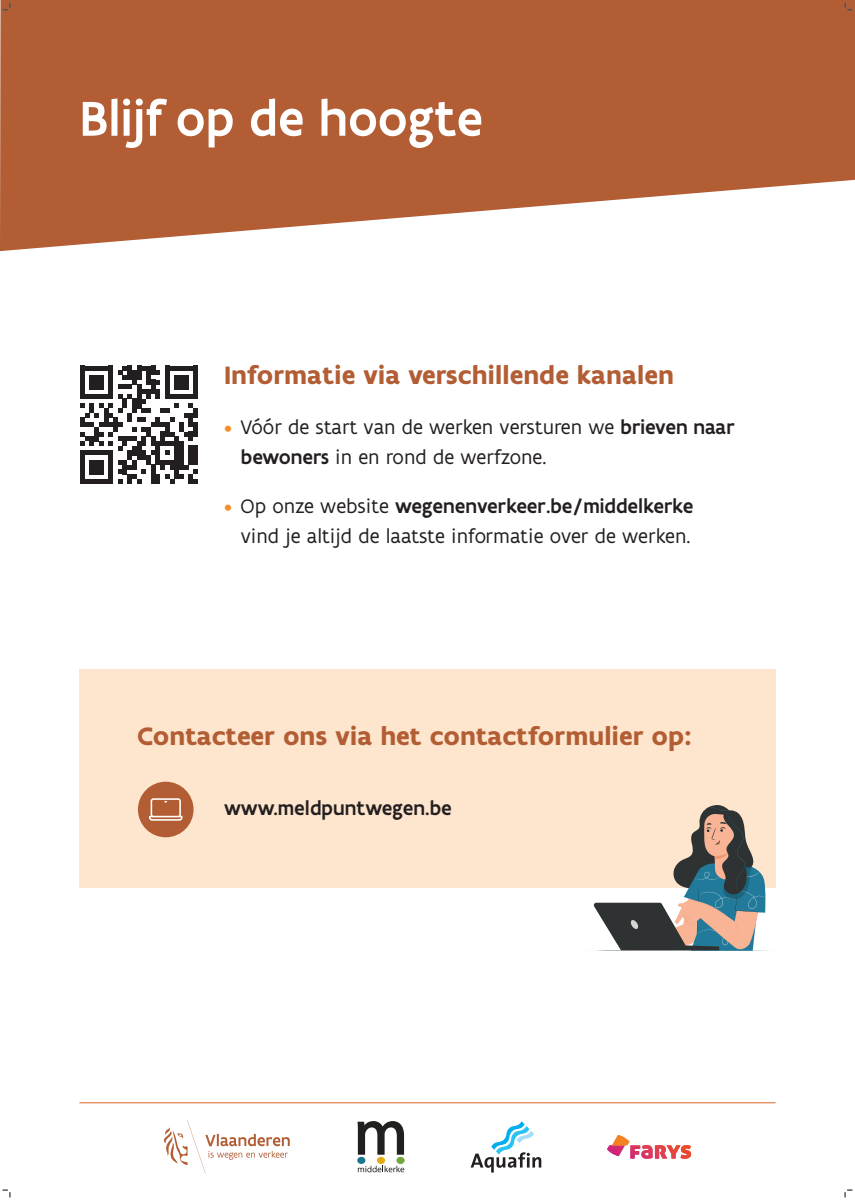
<style>
.page{position:relative;width:855px;height:1200px;background:#fff}
.page>*{position:absolute;margin:0;border:0;box-sizing:border-box;transform-origin:0 0}
.t1{font:500 52.5px "Flanders Art Sans";color:#fff}
.Info_titel{font:700 26.95px "Flanders Art Sans";color:#b25d34}
.t2{font:21px/29.7px "Flanders Art Sans";color:#231f20}
.Info_broodtekst{font:500 21px "Flanders Art Sans";color:#231f20}
.s1{color:#f6902c}
.s2{font-weight:500}
</style>
<div class="page">
<hr style="left:79px;top:1102px;width:696px;height:1px;background:#da6b30">
<svg style="left:0;top:0;width:854px;height:251px;fill:#b25d34"></svg>
<svg style="left:164px;top:1120px;width:125px;height:53px"></svg>
<div style="left:357px;top:1156px;width:8px;height:7px;background:#1b788b;border-radius:50%"></div>
<div style="left:377px;top:1156px;width:8px;height:7px;background:#e5aa16;border-radius:50%"></div>
<div style="left:396px;top:1156px;width:8px;height:8px;background:#75a53e;border-radius:50%"></div>
<svg style="left:357px;top:1165px;width:47px;height:7px"></svg>
<svg style="left:357px;top:1121px;width:47px;height:33px"></svg>
<svg style="left:607px;top:1141px;width:85px;height:18px"></svg>
<svg style="left:641px;top:1145px;width:49px;height:13px"></svg>
<svg style="left:611px;top:1134px;width:18px;height:11px"></svg>
<svg style="left:470px;top:1121px;width:71px;height:51px"></svg>
<div style="left:79px;top:669px;width:696px;height:218px;background:#fee5cd"></div>
<svg style="left:80px;top:366px;width:118px;height:117px"></svg>
<div style="left:138px;top:781px;width:55px;height:56px;background:#b25d34;border-radius:50%"></div>
<svg style="left:149px;top:798px;width:33px;height:22px"></svg>
<svg style="left:561px;top:805px;width:212px;height:146px"></svg>
<svg style="left:3px;top:3px;width:8px;height:8px"></svg>
<svg style="left:3px;top:1189px;width:8px;height:8px"></svg>
<svg style="left:844px;top:3px;width:8px;height:8px"></svg>
<svg style="left:844px;top:1189px;width:8px;height:8px"></svg>
<p class="t1" style="left:79px;top:86px;width:405px">Blijf op de hoogte</p>
<p class="Info_titel" style="left:224px;top:358px;width:451px">Informatie via verschillende kanalen</p>
<p class="t2" style="left:241px;top:413px;width:495px;text-indent:-17px"><span class="s1">•</span> Vóór de start van de werken versturen we <span class="s2">brieven naar bewoners</span> in en rond de werfzone.</p>
<p class="t2" style="left:224px;top:492px;width:470px;text-align:right"><span class="s1">•</span> Op onze website <span class="s2">wegenenverkeer.be/middelkerke </span>vind je altijd de laatste informatie over de werken.</p>
<p class="Info_titel" style="left:137px;top:719px;width:556px">Contacteer ons via het contactformulier op:</p>
<p class="Info_broodtekst" style="left:224px;top:795px;width:229px">www.meldpuntwegen.be</p>
</div>
